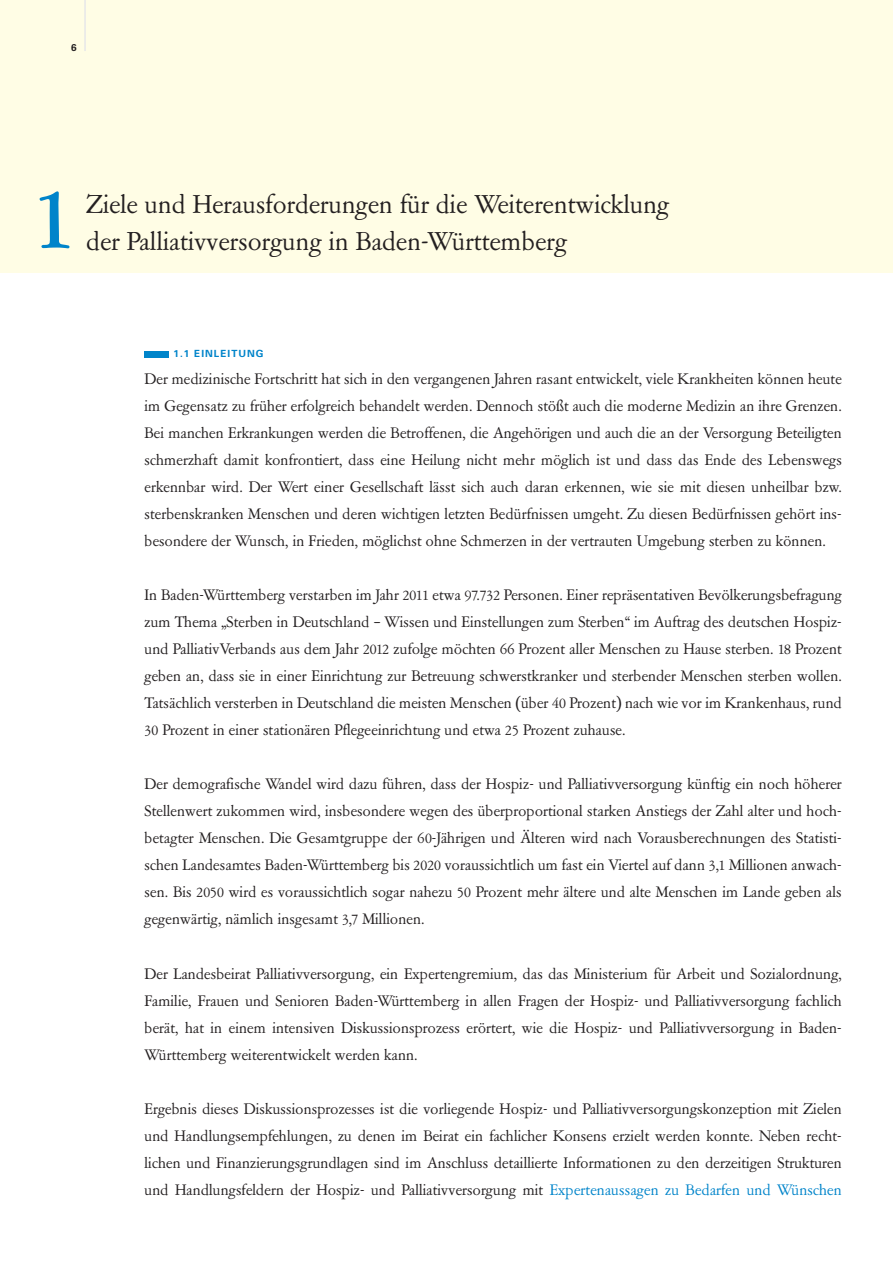
<style>
.page{position:relative;width:893px;height:1263px;background:#fff}
.page>*{position:absolute;margin:0;border:0;box-sizing:border-box;transform-origin:0 0}
.t1{font:500 88.5px "Garamont Amsterdam BQ";color:#0084ca}
.t2{font:25.5px "Garamont Amsterdam BQ";color:#231f20}
.t3{font:15px/27px "Garamont Amsterdam BQ";color:#231f20;text-align:justify}
.t4{font:700 9.9px "Univers";letter-spacing:.105em;color:#0084ca}
.t5{font:700 9.9px "Univers";color:#231f20}
.s1{color:#0084ca}
</style>
<div class="page">
<div style="left:0;top:0;width:893px;height:272px;background:#fffde5"></div>
<hr style="left:84px;top:0;width:2px;height:51px;background:#e6e7e9">
<div style="left:145px;top:351px;width:24px;height:6px;background:#0084ca"></div>
<p class="t5" style="left:71px;top:41px;width:7px">6</p>
<h1 class="t1" style="left:34px;top:165px;width:42px">1</h1>
<h2 class="t2" style="left:87px;top:189px;width:584px">Ziele und Herausforderungen für die Weiterentwicklung</h2>
<h2 class="t2" style="left:87px;top:227px;width:482px">der Palliativversorgung in Baden-Württemberg</h2>
<p class="t4" style="left:174px;top:347px;width:92px">1.1 EINLEITUNG</p>
<p class="t3" style="left:145px;top:366px;width:699px">Der medizinische Fortschritt hat sich in den vergangenen Jahren rasant entwickelt, viele Krankheiten können heute im Gegensatz zu früher erfolgreich behandelt werden. Dennoch stößt auch die moderne Medizin an ihre Grenzen.<br>Bei manchen Erkrankungen werden die Betroffenen, die Angehörigen und auch die an der Versorgung Beteiligten schmerzhaft damit konfrontiert, dass eine Heilung nicht mehr möglich ist und dass das Ende des Lebenswegs erkennbar wird. Der Wert einer Gesellschaft lässt sich auch daran erkennen, wie sie mit diesen unheilbar bzw. sterbenskranken Menschen und deren wichtigen letzten Bedürfnissen umgeht. Zu diesen Bedürfnissen gehört ins&shy;besondere der Wunsch, in Frieden, möglichst ohne Schmerzen in der vertrauten Umgebung sterben zu können.</p>
<p class="t3" style="left:145px;top:582px;width:699px">In Baden-Württemberg verstarben im Jahr 2011 etwa 97.732 Personen. Einer repräsentativen Bevölkerungsbefragung zum Thema „Sterben in Deutschland – Wissen und Einstellungen zum Sterben“ im Auftrag des deutschen Hospiz&shy;und PalliativVerbands aus dem Jahr 2012 zufolge möchten 66 Prozent aller Menschen zu Hause sterben. 18 Prozent geben an, dass sie in einer Einrichtung zur Betreuung schwerstkranker und sterbender Menschen sterben wollen.<br>Tatsächlich versterben in Deutschland die meisten Menschen (über 40 Prozent) nach wie vor im Krankenhaus, rund 30 Prozent in einer stationären Pflegeeinrichtung und etwa 25 Prozent zuhause.</p>
<p class="t3" style="left:145px;top:771px;width:699px">Der demografische Wandel wird dazu führen, dass der Hospiz- und Palliativversorgung künftig ein noch höherer Stellenwert zukommen wird, insbesondere wegen des überproportional starken Anstiegs der Zahl alter und hoch&shy;betagter Menschen. Die Gesamtgruppe der 60-Jährigen und Älteren wird nach Vorausberechnungen des Statisti&shy;schen Landesamtes Baden-Württemberg bis 2020 voraussichtlich um fast ein Viertel auf dann 3,1 Millionen anwach&shy;sen. Bis 2050 wird es voraussichtlich sogar nahezu 50 Prozent mehr ältere und alte Menschen im Lande geben als gegenwärtig, nämlich insgesamt 3,7 Millionen.</p>
<p class="t3" style="left:145px;top:960px;width:699px">Der Landesbeirat Palliativversorgung, ein Expertengremium, das das Ministerium für Arbeit und Sozialordnung, Familie, Frauen und Senioren Baden-Württemberg in allen Fragen der Hospiz- und Palliativversorgung fachlich berät, hat in einem intensiven Diskussionsprozess erörtert, wie die Hospiz- und Palliativversorgung in Baden-Württemberg weiterentwickelt werden kann.</p>
<p class="t3" style="left:145px;top:1095px;width:699px">Ergebnis dieses Diskussionsprozesses ist die vorliegende Hospiz- und Palliativversorgungskonzeption mit Zielen und Handlungsempfehlungen, zu denen im Beirat ein fachlicher Konsens erzielt werden konnte. Neben recht&shy;lichen und Finanzierungsgrundlagen sind im Anschluss detaillierte Informationen zu den derzeitigen Strukturen und Handlungsfeldern der Hospiz- und Palliativversorgung mit <span class="s1">Expertenaussagen zu Bedarfen und Wünschen</span></p>
</div>
